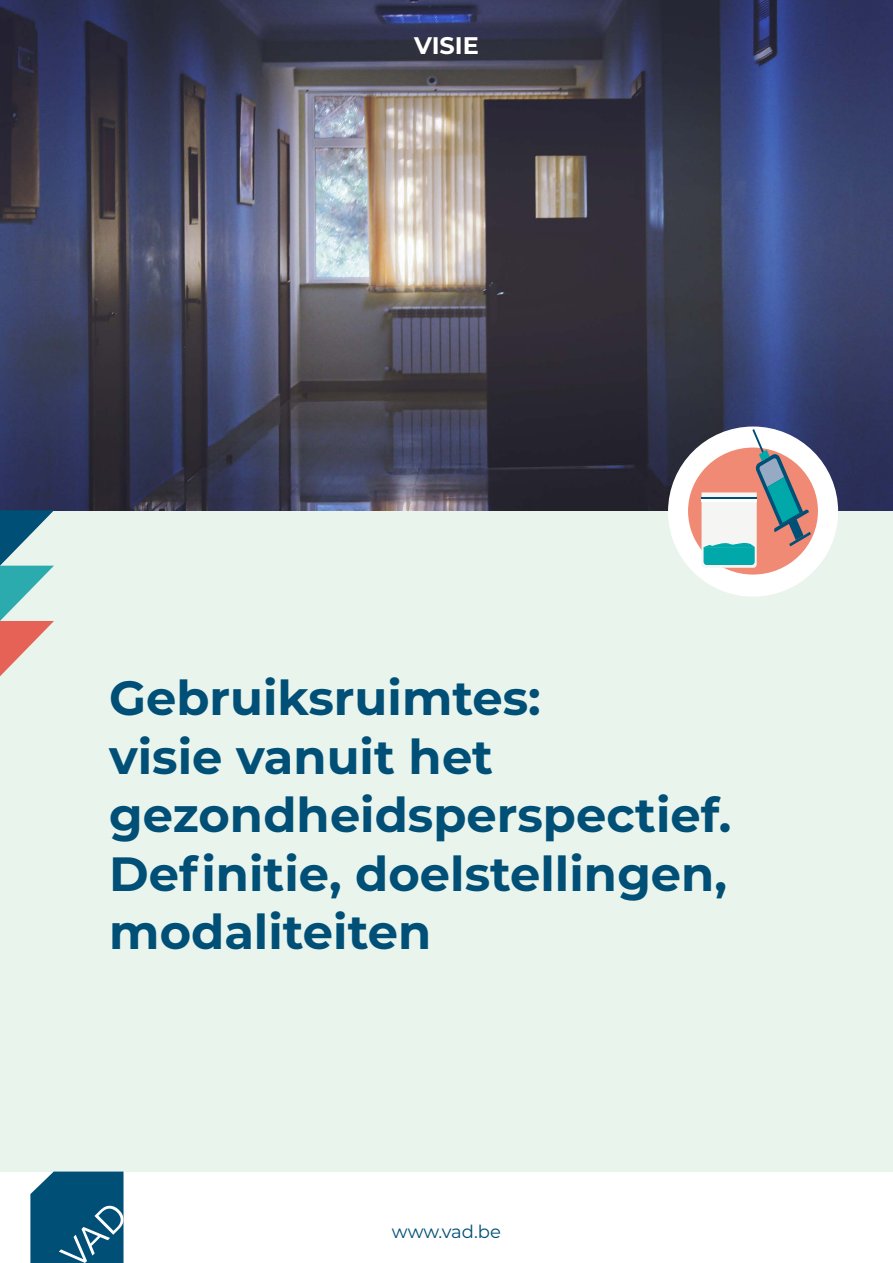
<style>
.page{position:relative;width:893px;height:1263px;background:#fff}
.page>*{position:absolute;margin:0;border:0;box-sizing:border-box;transform-origin:0 0}
.t1{font:700 48px/58.5px "Montserrat";color:#004f76}
.t2{font:700 24px "Montserrat";color:#fff}
.t3{font:18px "Montserrat";letter-spacing:-.005em;color:#004f76}
</style>
<div class="page">
<div style="left:0;top:510px;width:893px;height:661px;background:#e9f4ec"></div>
<img style="left:0;top:0;width:893px;height:510px">
<svg style="left:0;top:510px;width:54px;height:166px"></svg>
<svg style="left:30px;top:1171px;width:94px;height:92px"></svg>
<div style="left:668px;top:426px;width:170px;height:171px;background:#fff;border-radius:50%"></div>
<div style="left:688px;top:447px;width:130px;height:128px;background:#f18a75;border-radius:50%"></div>
<svg style="left:701px;top:429px;width:110px;height:139px"></svg>
<p class="t2" style="left:414px;top:28px;width:66px">VISIE</p>
<p class="t1" style="left:109px;top:666px;width:624px">Gebruiksruimtes:<br>visie vanuit het gezondheidsperspectief.<br>Definitie, doelstellingen, modaliteiten</p>
<p class="t3" style="left:392px;top:1219px;width:111px">www.vad.be</p>
</div>
